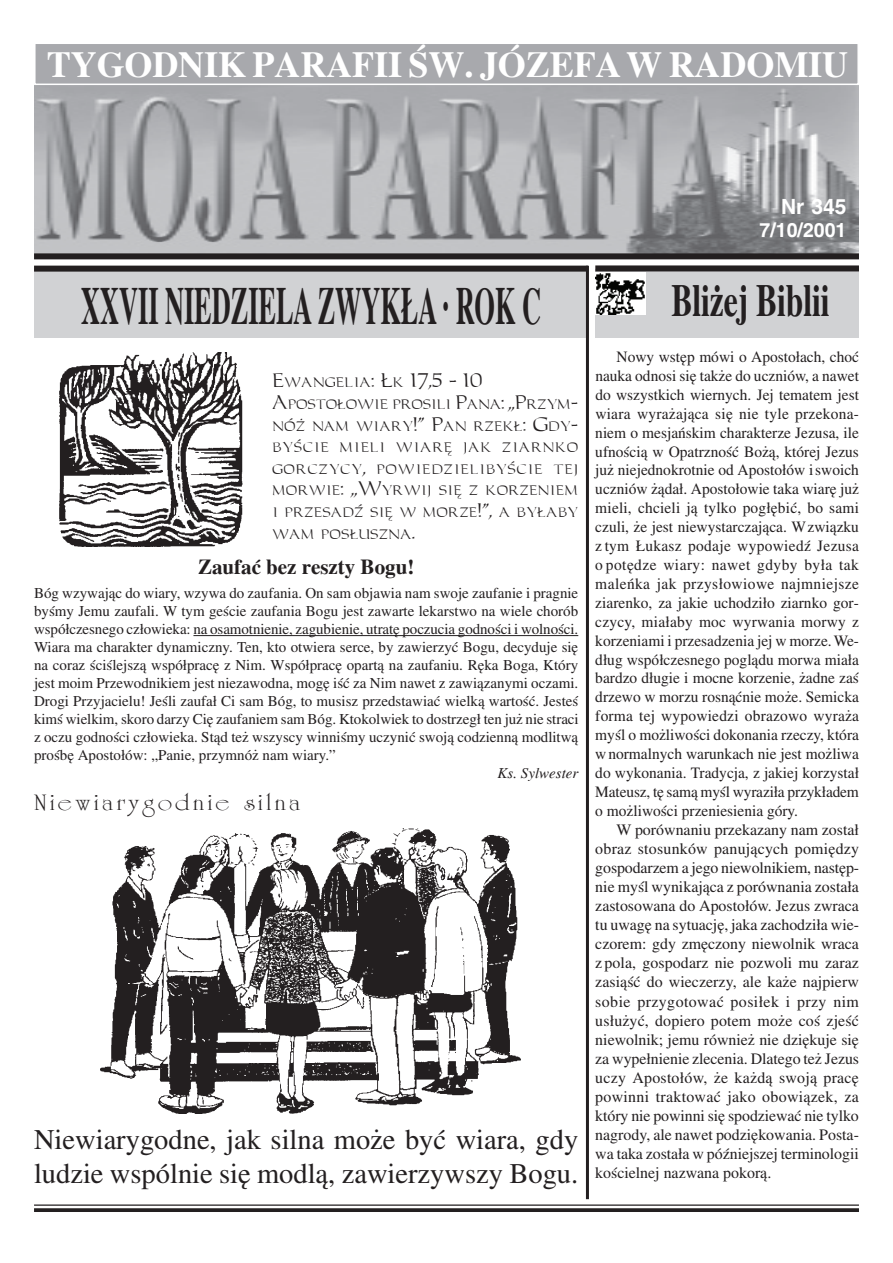
<style>
.page{position:relative;width:893px;height:1263px;background:#fff}
.page>*{position:absolute;margin:0;border:0;box-sizing:border-box;transform-origin:0 0}
.t1{font:700 52.5px "Toronto";color:#231f20;scale:.5 1}
.t2{font:700 45px "Toronto";color:#231f20;scale:.7 1}
.t3{font:700 36px "Toronto";letter-spacing:-.005em;color:#fff}
.t4{font:28.5px/34.2px "Toronto";color:#231f20}
.t5{font:24px "Unicorn";letter-spacing:.11em;color:#231f20;scale:1.2 1}
.t6{font:700 21px "Toronto";color:#231f20}
.t7{font:700 21px "Switzerland";color:#fff}
.t8{font:700 19.5px "Switzerland";color:#fff}
.t9{font:18px/21.6px "Carleton";color:#231f20}
.t10{font:15.9px/19px "Toronto";color:#231f20;text-align:justify}
.t11{font:15.75px/18.9px "Toronto";color:#231f20;text-align:justify}
.t12{font:15px/18px "Toronto";color:#231f20;text-align:justify}
.t13{font:italic 15px "Toronto";color:#231f20}
</style>
<div class="page">
<img style="left:34px;top:85px;width:825px;height:168px">
<div style="left:34px;top:269px;width:554px;height:69px;background:#d1d2d4"></div>
<div style="left:34px;top:266px;width:554px;height:6px;background:#231f20"></div>
<div style="left:35px;top:43px;width:823px;height:41px;background:#a8a9ad"></div>
<div style="left:34px;top:43px;width:825px;height:42px;border:2px solid #fff"></div>
<div style="left:34px;top:253px;width:825px;height:6px;background:#231f20"></div>
<div style="left:595px;top:270px;width:264px;height:68px;background:#d1d2d4"></div>
<div style="left:595px;top:265px;width:264px;height:6px;background:#231f20"></div>
<img style="left:595px;top:272px;width:50px;height:43px">
<hr style="left:586px;top:266px;width:3px;height:933px;background:#231f20">
<hr style="left:34px;top:1204px;width:825px;height:2px;background:#231f20">
<svg style="left:34px;top:1208px;width:825px;height:4px;background:#312d2e"></svg>
<img style="left:59px;top:352px;width:183px;height:194px">
<hr style="left:193px;top:635px;width:385px;height:1px;background:#231f20">
<img style="left:100px;top:828px;width:421px;height:286px">
<h3 class="t3" style="left:47px;top:44px;width:803px">TYGODNIK PARAFII ŚW. JÓZEFA W RADOMIU</h3>
<h3 class="t7" style="left:781px;top:194px;width:67px">Nr 345</h3>
<p class="t8" style="left:760px;top:218px;width:88px">7/10/2001</p>
<h1 class="t1" style="left:81px;top:276px;width:921px">XXVII NIEDZIELA ZWYKŁA · ROK C</h1>
<h2 class="t2" style="left:671px;top:275px;width:228px">Bliżej Biblii</h2>
<p class="t9" style="left:272px;top:370px;width:308px">Ewangelia: Łk 17,5 – 10<br>Apostołowie prosili Pana: „Przym&shy;nóż nam wiary!” Pan rzekł: Gdy&shy;byście mieli wiarę jak ziarnko gorczycy, powiedzielibyście tej morwie: „Wyrwij się z korzeniem i przesadź się w morze!”, a byłaby wam posłuszna.</p>
<h3 class="t6" style="left:198px;top:555px;width:218px">Zaufać bez reszty Bogu!</h3>
<p class="t12" style="left:34px;top:584px;width:546px">Bóg wzywając do wiary, wzywa do zaufania. On sam objawia nam swoje zaufanie i pragnie byśmy Jemu zaufali. W tym geście zaufania Bogu jest zawarte lekarstwo na wiele chorób współczesnego człowieka: na osamotnienie, zagubienie, utratę poczucia godności i wolności.<br>Wiara ma charakter dynamiczny. Ten, kto otwiera serce, by zawierzyć Bogu, decyduje się na coraz ściślejszą współpracę z Nim. Współpracę opartą na zaufaniu. Ręka Boga, Który jest moim Przewodnikiem jest niezawodna, mogę iść za Nim nawet z zawiązanymi oczami.<br>Drogi Przyjacielu! Jeśli zaufał Ci sam Bóg, to musisz przedstawiać wielką wartość. Jesteś kimś wielkim, skoro darzy Cię zaufaniem sam Bóg. Ktokolwiek to dostrzegł ten już nie straci z oczu godności człowieka. Stąd też wszyscy winniśmy uczynić swoją codzienną modlitwą prośbę Apostołów: „Panie, przymnóż nam wiary.”</p>
<p class="t13" style="left:497px;top:765px;width:82px">Ks. Sylwester</p>
<h3 class="t5" style="left:34px;top:788px;width:223px">Niewiarygodnie silna</h3>
<h3 class="t4" style="left:34px;top:1122px;width:546px">Niewiarygodne, jak silna może być wiara, gdy ludzie wspólnie się modlą, zawierzywszy Bogu.</h3>
<p class="t11" style="left:595px;top:347px;width:265px;text-indent:21px">Nowy wstęp mówi o Apostołach, choć nauka odnosi się także do uczniów, a nawet do wszystkich wiernych. Jej tematem jest wiara wyrażająca się nie tyle przekona&shy;niem o mesjańskim charakterze Jezusa, ile ufnością w Opatrzność Bożą, której Jezus już niejednokrotnie od Apostołów iswoich uczniów żądał. Apostołowie taka wiarę już mieli, chcieli ją tylko pogłębić, bo sami czuli, że jest niewystarczająca. Wzwiązku z tym Łukasz podaje wypowiedź Jezusa o potędze wiary: nawet gdyby była tak maleńka jak przysłowiowe najmniejsze ziarenko, za jakie uchodziło ziarnko gor&shy;czycy, miałaby moc wyrwania morwy z korzeniami i przesadzenia jej w morze.We&shy;dług współczesnego poglądu morwa miała bardzo długie i mocne korzenie, żadne zaś drzewo w morzu rosnąćnie może. Semicka forma tej wypowiedzi obrazowo wyraża myśl o możliwości dokonania rzeczy, która wnormalnych warunkach nie jest możliwa do wykonania. Tradycja, z jakiej korzystał Mateusz, tę samą myśl wyraziła przykładem o możliwości przeniesienia góry.</p>
<p class="t10" style="left:595px;top:820px;width:265px;text-indent:21px">W porównaniu przekazany nam został obraz stosunków panujących pomiędzy gospodarzem a jego niewolnikiem, następ&shy;nie myśl wynikająca z porównania została zastosowana do Apostołów. Jezus zwraca tu uwagę na sytuację, jaka zachodziła wie&shy;czorem: gdy zmęczony niewolnik wraca z pola, gospodarz nie pozwoli mu zaraz zasiąść do wieczerzy, ale każe najpierw sobie przygotować posiłek i przy nim usłużyć, dopiero potem może coś zjeść niewolnik; jemu również nie dziękuje się za wypełnienie zlecenia. Dlatego też Jezus uczy Apostołów, że każdą swoją pracę powinni traktować jako obowiązek, za który nie powinni się spodziewać nie tylko nagrody, ale nawet podziękowania. Posta&shy;wa taka została w późniejszej terminologii kościelnej nazwana pokorą.</p>
</div>
